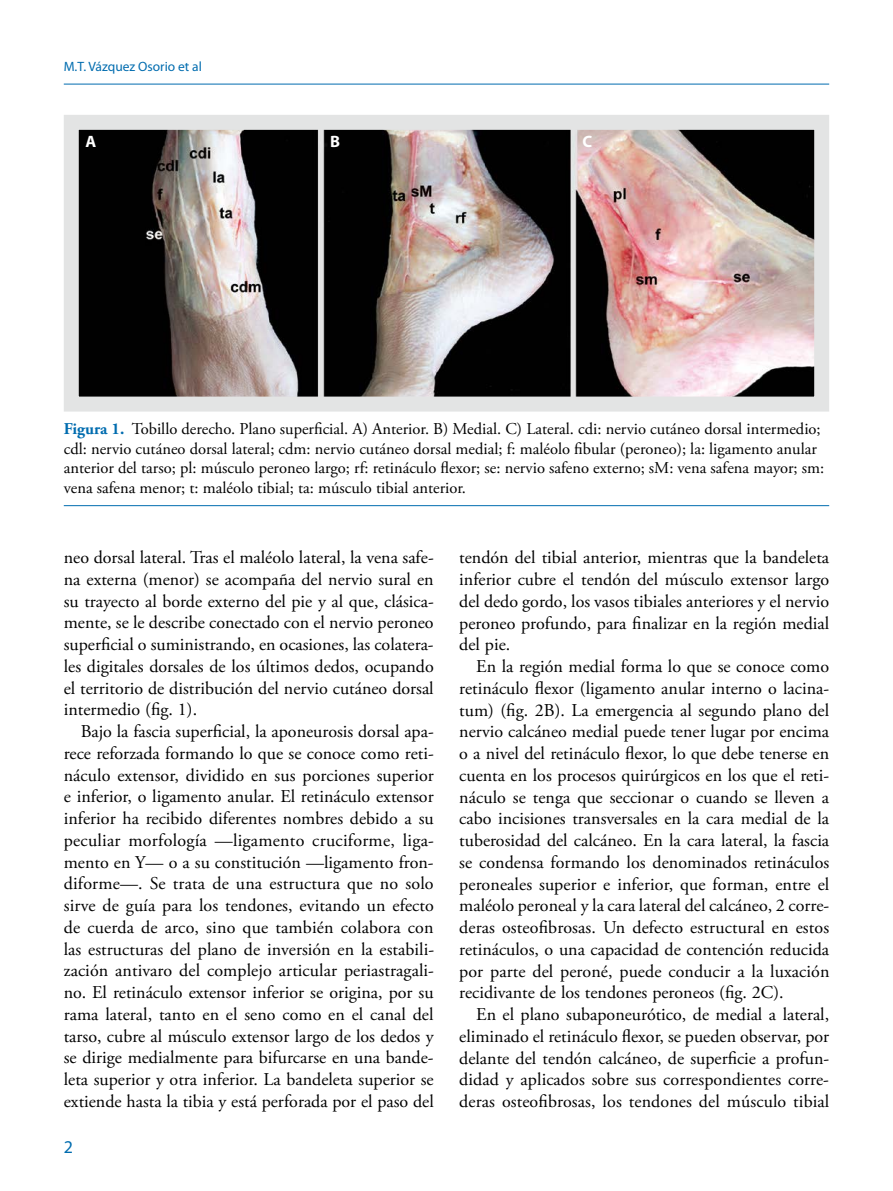
<style>
.page{position:relative;width:893px;height:1191px;background:#fff}
.page>*{position:absolute;margin:0;border:0;box-sizing:border-box;transform-origin:0 0}
.t1{font:18px/21.8px "Adobe Garamond Pro";color:#000;text-align:justify}
.t2{font:18px "Myriad Pro";color:#006caf}
.t3{font:16.5px/19.5px "Adobe Garamond Pro";color:#000}
.t4{font:700 16.5px "Myriad Pro";color:#fff}
.t5{font:13.5px "Myriad Pro";color:#006caf}
.s1{font-weight:700;color:#006caf}
</style>
<div class="page">
<hr style="left:64px;top:84px;width:765px;height:1px;background:#006caf">
<img style="left:80px;top:131px;width:733px;height:264px">
<div style="left:64px;top:115px;width:765px;height:296px;border:15px solid #e3e4e4"></div>
<hr style="left:64px;top:505px;width:765px;height:1px;background:#006caf">
<p class="t5" style="left:64px;top:58px;width:140px">M.T. Vázquez Osorio et al</p>
<p class="t4" style="left:86px;top:131px;width:12px">A</p>
<p class="t4" style="left:330px;top:131px;width:11px">B</p>
<p class="t4" style="left:582px;top:131px;width:11px">C</p>
<p class="t3" style="left:64px;top:420px;width:762px"><span class="s1">Figura 1.</span> Tobillo derecho. Plano superficial. A) Anterior. B) Medial. C) Lateral. cdi: nervio cutáneo dorsal intermedio; cdl: nervio cutáneo dorsal lateral; cdm: nervio cutáneo dorsal medial; f: maléolo fibular (peroneo); la: ligamento anular anterior del tarso; pl: músculo peroneo largo; rf: retináculo flexor; se: nervio safeno externo; sM: vena safena mayor; sm: vena safena menor; t: maléolo tibial; ta: músculo tibial anterior.</p>
<p class="t1" style="left:64px;top:547px;width:371px">neo dorsal lateral. Tras el maléolo lateral, la vena safe&shy;na externa (menor) se acompaña del nervio sural en su trayecto al borde externo del pie y al que, clásica&shy;mente, se le describe conectado con el nervio peroneo superficial o suministrando, en ocasiones, las colatera&shy;les digitales dorsales de los últimos dedos, ocupando el territorio de distribución del nervio cutáneo dorsal intermedio (fig. 1).</p>
<p class="t1" style="left:64px;top:721px;width:372px;text-indent:17px">Bajo la fascia superficial, la aponeurosis dorsal apa&shy;rece reforzada formando lo que se conoce como reti&shy;náculo extensor, dividido en sus porciones superior e inferior, o ligamento anular. El retináculo extensor inferior ha recibido diferentes nombres debido a su peculiar morfología —ligamento cruciforme, liga&shy;mento en Y— o a su constitución —ligamento fron&shy;diforme—. Se trata de una estructura que no solo sirve de guía para los tendones, evitando un efecto de cuerda de arco, sino que también colabora con las estructuras del plano de inversión en la estabili&shy;zación antivaro del complejo articular periastragali&shy;no. El retináculo extensor inferior se origina, por su rama lateral, tanto en el seno como en el canal del tarso, cubre al músculo extensor largo de los dedos y se dirige medialmente para bifurcarse en una bande&shy;leta superior y otra inferior. La bandeleta superior se extiende hasta la tibia y está perforada por el paso del</p>
<p class="t2" style="left:64px;top:1136px;width:11px">2</p>
<p class="t1" style="left:459px;top:547px;width:371px">tendón del tibial anterior, mientras que la bandeleta inferior cubre el tendón del músculo extensor largo del dedo gordo, los vasos tibiales anteriores y el nervio peroneo profundo, para finalizar en la región medial del pie.</p>
<p class="t1" style="left:459px;top:656px;width:372px;text-indent:17px">En la región medial forma lo que se conoce como retináculo flexor (ligamento anular interno o lacina&shy;tum) (fig. 2B). La emergencia al segundo plano del nervio calcáneo medial puede tener lugar por encima o a nivel del retináculo flexor, lo que debe tenerse en cuenta en los procesos quirúrgicos en los que el reti&shy;náculo se tenga que seccionar o cuando se lleven a cabo incisiones transversales en la cara medial de la tuberosidad del calcáneo. En la cara lateral, la fascia se condensa formando los denominados retináculos peroneales superior e inferior, que forman, entre el maléolo peroneal y la cara lateral del calcáneo, 2 corre&shy;deras osteofibrosas. Un defecto estructural en estos retináculos, o una capacidad de contención reducida por parte del peroné, puede conducir a la luxación recidivante de los tendones peroneos (fig. 2C).</p>
<p class="t1" style="left:459px;top:1004px;width:372px;text-indent:17px">En el plano subaponeurótico, de medial a lateral, eliminado el retináculo flexor, se pueden observar, por delante del tendón calcáneo, de superficie a profun&shy;didad y aplicados sobre sus correspondientes corre&shy;deras osteofibrosas, los tendones del músculo tibial</p>
</div>
